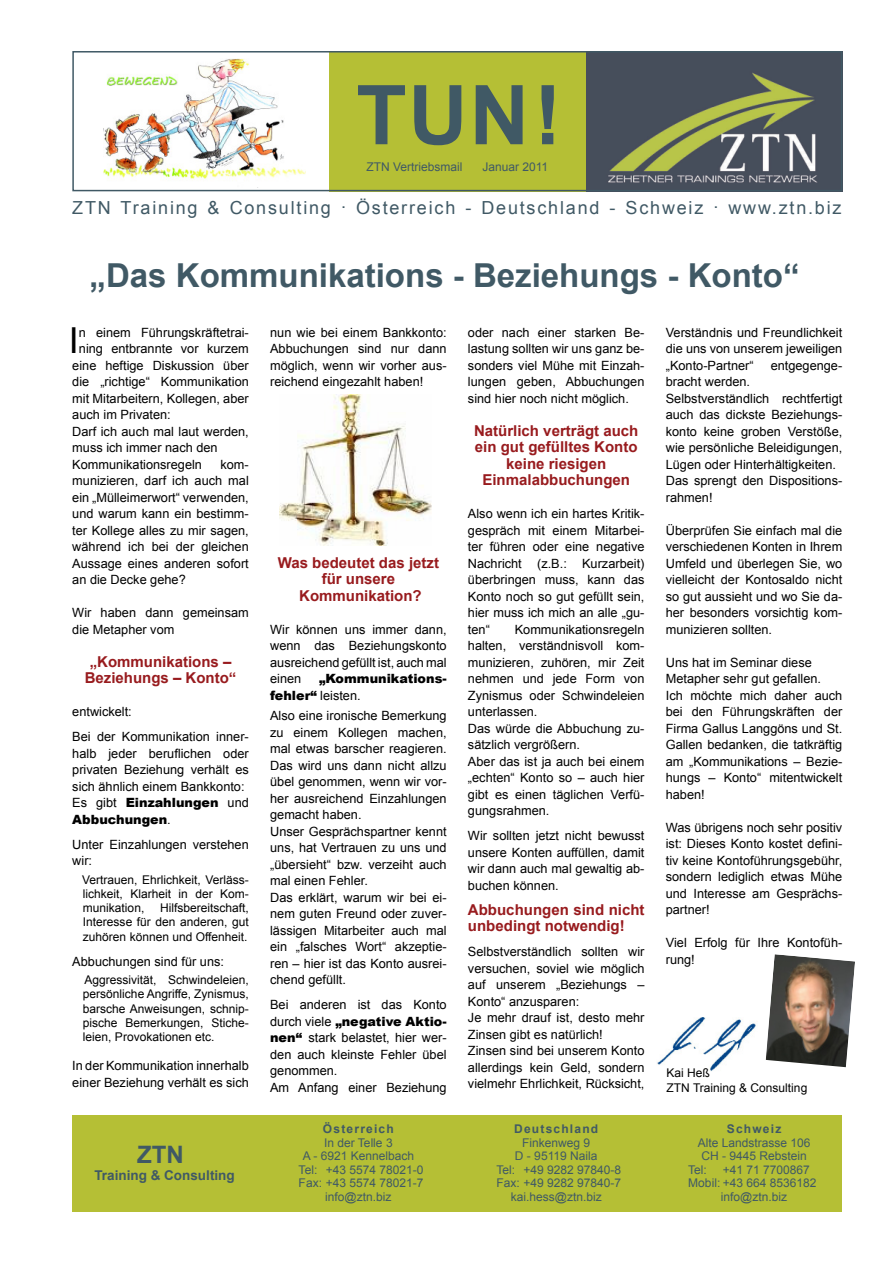
<style>
.page{position:relative;width:893px;height:1263px;background:#fff}
.page>*{position:absolute;margin:0;border:0;box-sizing:border-box;transform-origin:0 0}
.t1{font:700 82.5px "Arial";color:#405965}
.t2{font:35.85px "Arial";color:#000}
.t3{font:700 33px "Arial";color:#405965}
.t4{font:700 24px "Arial";color:#405965}
.t5{font:18px "Arial";letter-spacing:.1em;color:#405965}
.t6{font:700 15px/16.5px "Arial";color:#981b1e;text-align:center}
.t7{font:700 13.5px "Arial";color:#405965}
.t8{font:12.75px/16.5px "Arial";color:#000}
.t9{font:900 12.75px/16.5px "Arial";color:#000}
.t10{font:12px/14.2px "Arial";color:#000;text-align:justify}
.t11{font:12px/13.5px "Arial";color:#405965;text-align:center}
.t12{font:700 12px "Arial";letter-spacing:.1em;color:#405965}
.s1{font-weight:900}
.s2{font-weight:400}
</style>
<div class="page">
<div style="left:329px;top:51px;width:256px;height:140px;background:#b5bf35"></div>
<img style="left:586px;top:53px;width:254px;height:136px">
<div style="left:72px;top:51px;width:770px;height:140px;border:1px solid #405965"></div>
<div style="left:72px;top:1115px;width:769px;height:97px;background:#b5bf35"></div>
<img style="left:657px;top:1017px;width:99px;height:54px">
<img style="left:765px;top:954px;width:90px;height:113px">
<img style="left:103px;top:59px;width:203px;height:121px">
<img style="left:280px;top:394px;width:151px;height:151px">
<h1 class="t1" style="left:356px;top:84px;width:207px">TUN!</h1>
<p class="t11" style="left:366px;top:161px;width:98px">ZTN Vertriebsmail</p>
<p class="t11" style="left:482px;top:161px;width:67px">Januar 2011</p>
<h3 class="t5" style="left:72px;top:201px;width:770px">ZTN Training &amp; Consulting . Österreich - Deutschland - Schweiz . www.ztn.biz</h3>
<h3 class="t3" style="left:90px;top:263px;width:711px">„Das Kommunikations - Beziehungs - Konto“</h3>
<h2 class="t2" style="left:69px;top:327px;width:11px">I</h2>
<p class="t8" style="left:79px;top:325px;width:171px">n einem Führungskräftetrai-</p>
<p class="t8" style="left:79px;top:342px;width:171px">ning entbrannte vor kurzem</p>
<p class="t8" style="left:72px;top:358px;width:178px">eine heftige Diskussion über</p>
<p class="t8" style="left:72px;top:375px;width:178px">die „richtige“ Kommunikation</p>
<p class="t8" style="left:72px;top:391px;width:178px">mit Mitarbeitern, Kollegen, aber</p>
<p class="t8" style="left:72px;top:408px;width:100px">auch im Privaten:</p>
<p class="t8" style="left:72px;top:424px;width:178px">Darf ich auch mal laut werden,</p>
<p class="t8" style="left:72px;top:441px;width:147px">muss ich immer nach den</p>
<p class="t8" style="left:72px;top:457px;width:131px">Kommunikationsregeln</p>
<p class="t8" style="left:72px;top:457px;width:178px;text-align:justify;text-indent:148px">kom&shy;munizieren, darf ich auch mal ein „Mülleimerwort“ verwenden, und warum kann ein bestimm&shy;ter Kollege alles zu mir sagen, während ich bei der gleichen Aussage eines anderen sofort an die Decke gehe?</p>
<p class="t8" style="left:72px;top:606px;width:178px">Wir haben dann gemeinsam die Metapher vom</p>
<p class="t6" style="left:85px;top:655px;width:153px">„Kommunikations –<br>Beziehungs – Konto“</p>
<p class="t8" style="left:72px;top:700px;width:178px;line-height:25px">entwickelt:<br>Bei der Kommunikation inner-</p>
<p class="t8" style="left:72px;top:746px;width:178px">halb jeder beruflichen oder privaten Beziehung verhält es sich ähnlich einem Bankkonto:<br>Es gibt <span class="s1">Einzahlungen</span> und<br><span class="s1">Abbuchungen</span>.</p>
<p class="t8" style="left:72px;top:837px;width:178px">Unter Einzahlungen verstehen wir:</p>
<p class="t10" style="left:82px;top:873px;width:168px">Vertrauen, Ehrlichkeit, Verläss&shy;lichkeit, Klarheit in der Kom&shy;munikation,</p>
<p class="t10" style="left:83px;top:902px;width:167px;text-indent:77px">Hilfsbereitschaft, Interesse für den anderen, gut zuhören können und Offenheit.</p>
<p class="t8" style="left:72px;top:954px;width:153px">Abbuchungen sind für uns:</p>
<p class="t10" style="left:83px;top:974px;width:167px">Aggressivität, Schwindeleien, persönliche Angriffe, Zynismus, barsche Anweisungen, schnip&shy;pische Bemerkungen, Stiche&shy;leien, Provokationen etc.</p>
<p class="t8" style="left:72px;top:1059px;width:178px">In der Kommunikation innerhalb einer Beziehung verhält es sich</p>
<h3 class="t4" style="left:137px;top:1146px;width:48px">ZTN</h3>
<p class="t7" style="left:94px;top:1170px;width:142px">Training &amp; Consulting</p>
<p class="t8" style="left:270px;top:325px;width:178px;text-align:justify">nun wie bei einem Bankkonto:<br>Abbuchungen sind nur dann möglich, wenn wir vorher aus&shy;reichend eingezahlt haben!</p>
<p class="t6" style="left:278px;top:556px;width:163px">Was bedeutet das jetzt für unsere<br>Kommunikation?</p>
<p class="t8" style="left:270px;top:622px;width:178px;text-align:justify">Wir können uns immer dann, wenn das Beziehungskonto ausreichend gefüllt ist, auch mal einen</p>
<p class="t9" style="left:270px;top:672px;width:178px;text-indent:49px">„Kommunikations&shy;fehler“ <span class="s2">leisten.</span></p>
<p class="t8" style="left:270px;top:709px;width:178px">Also eine ironische Bemerkung zu einem Kollegen machen, mal etwas barscher reagieren.<br>Das wird uns dann nicht allzu übel genommen, wenn wir vor&shy;her ausreichend Einzahlungen gemacht haben.<br>Unser Gesprächspartner kennt uns, hat Vertrauen zu uns und „übersieht“ bzw. verzeiht auch mal einen Fehler.<br>Das erklärt, warum wir bei ei&shy;nem guten Freund oder zuver&shy;lässigen Mitarbeiter auch mal ein „falsches Wort“ akzeptie&shy;ren – hier ist das Konto ausrei&shy;chend gefüllt.</p>
<p class="t8" style="left:270px;top:998px;width:178px">Bei anderen ist das Konto durch viele <span class="s1">„negative Aktio&shy;nen“</span> stark belastet, hier wer&shy;den auch kleinste Fehler übel genommen.<br>Am Anfang einer Beziehung</p>
<p class="t12" style="left:323px;top:1125px;width:72px">Österreich</p>
<p class="t11" style="left:298px;top:1137px;width:126px">In der Telle 3<br>A - 6921 Kennelbach<br>Tel: +43 5574 78021-0<br>Fax: +43 5574 78021-7 info@ztn.biz</p>
<p class="t8" style="left:468px;top:325px;width:178px;text-align:justify">oder nach einer starken Be&shy;lastung sollten wir uns ganz be&shy;sonders viel Mühe mit Einzah&shy;lungen geben, Abbuchungen sind hier noch nicht möglich.</p>
<p class="t6" style="left:474px;top:424px;width:166px">Natürlich verträgt auch ein gut gefülltes Konto keine riesigen<br>Einmalabbuchungen</p>
<p class="t8" style="left:468px;top:507px;width:178px;text-align:justify">Also wenn ich ein hartes Kritik&shy;gespräch mit einem Mitarbei&shy;ter führen oder eine negative Nachricht (z.B.: Kurzarbeit) überbringen muss, kann das Konto noch so gut gefüllt sein, hier muss ich mich an alle „gu&shy;ten“</p>
<p class="t8" style="left:468px;top:622px;width:178px;text-indent:47px">Kommunikationsregeln halten, verständnisvoll kom&shy;munizieren, zuhören, mir Zeit nehmen und jede Form von<br>Zynismus oder Schwindeleien unterlassen.<br>Das würde die Abbuchung zu&shy;sätzlich vergrößern.<br>Aber das ist ja auch bei einem „echten“ Konto so – auch hier gibt es einen täglichen Verfü&shy;gungsrahmen.</p>
<p class="t8" style="left:468px;top:829px;width:178px;text-align:justify">Wir sollten jetzt nicht bewusst unsere Konten auffüllen, damit wir dann auch mal gewaltig ab&shy;buchen können.</p>
<p class="t6" style="left:468px;top:903px;width:178px;text-align:left">Abbuchungen sind nicht unbedingt notwendig!</p>
<p class="t8" style="left:468px;top:945px;width:178px">Selbstverständlich sollten wir versuchen, soviel wie möglich auf unserem „Beziehungs –<br>Konto“ anzusparen:<br>Je mehr drauf ist, desto mehr<br>Zinsen gibt es natürlich!<br>Zinsen sind bei unserem Konto allerdings kein Geld, sondern vielmehr Ehrlichkeit, Rücksicht,</p>
<p class="t12" style="left:514px;top:1125px;width:86px">Deutschland</p>
<p class="t11" style="left:496px;top:1137px;width:126px">Finkenweg 9<br>D - 95119 Naila<br>Tel: +49 9282 97840-8<br>Fax: +49 9282 97840-7 kai.hess@ztn.biz</p>
<p class="t8" style="left:665px;top:325px;width:178px;text-align:justify">Verständnis und Freundlichkeit die uns von unserem jeweiligen „Konto-Partner“</p>
<p class="t8" style="left:770px;top:358px;width:73px">entgegenge-</p>
<p class="t8" style="left:665px;top:375px;width:178px">bracht werden.<br>Selbstverständlich rechtfertigt auch das dickste Beziehungs&shy;konto keine groben Verstöße, wie persönliche Beleidigungen,<br>Lügen oder Hinterhältigkeiten.<br>Das sprengt den Dispositions&shy;rahmen!</p>
<p class="t8" style="left:665px;top:523px;width:178px;text-align:justify">Überprüfen Sie einfach mal die verschiedenen Konten in Ihrem Umfeld und überlegen Sie, wo vielleicht der Kontosaldo nicht so gut aussieht und wo Sie da&shy;her besonders vorsichtig kom&shy;munizieren sollten.</p>
<p class="t8" style="left:665px;top:655px;width:178px">Uns hat im Seminar diese<br>Metapher sehr gut gefallen.<br>Ich möchte mich daher auch bei den Führungskräften der<br>Firma Gallus Langgöns und St.<br>Gallen bedanken, die tatkräftig am „Kommunikations – Bezie&shy;hungs – Konto“ mitentwickelt haben!</p>
<p class="t8" style="left:665px;top:820px;width:178px;text-align:justify">Was übrigens noch sehr positiv ist: Dieses Konto kostet defini&shy;tiv keine Kontoführungsgebühr, sondern lediglich etwas Mühe und Interesse am Gesprächs&shy;partner!</p>
<p class="t8" style="left:665px;top:936px;width:178px">Viel Erfolg für Ihre Kontofüh&shy;rung!</p>
<p class="t10" style="left:666px;top:1067px;width:142px">Kai Heß<br>ZTN Training &amp; Consulting</p>
<p class="t12" style="left:726px;top:1125px;width:56px">Schweiz</p>
<p class="t11" style="left:697px;top:1137px;width:114px">Alte Landstrasse 106</p>
<p class="t11" style="left:701px;top:1151px;width:107px">CH - 9445 Rebstein</p>
<p class="t11" style="left:688px;top:1164px;width:20px">Tel:</p>
<p class="t11" style="left:722px;top:1164px;width:89px">+41 71 7700867</p>
<p class="t11" style="left:688px;top:1178px;width:130px">Mobil: +43 664 8536182</p>
<p class="t11" style="left:721px;top:1191px;width:68px">info@ztn.biz</p>
</div>
